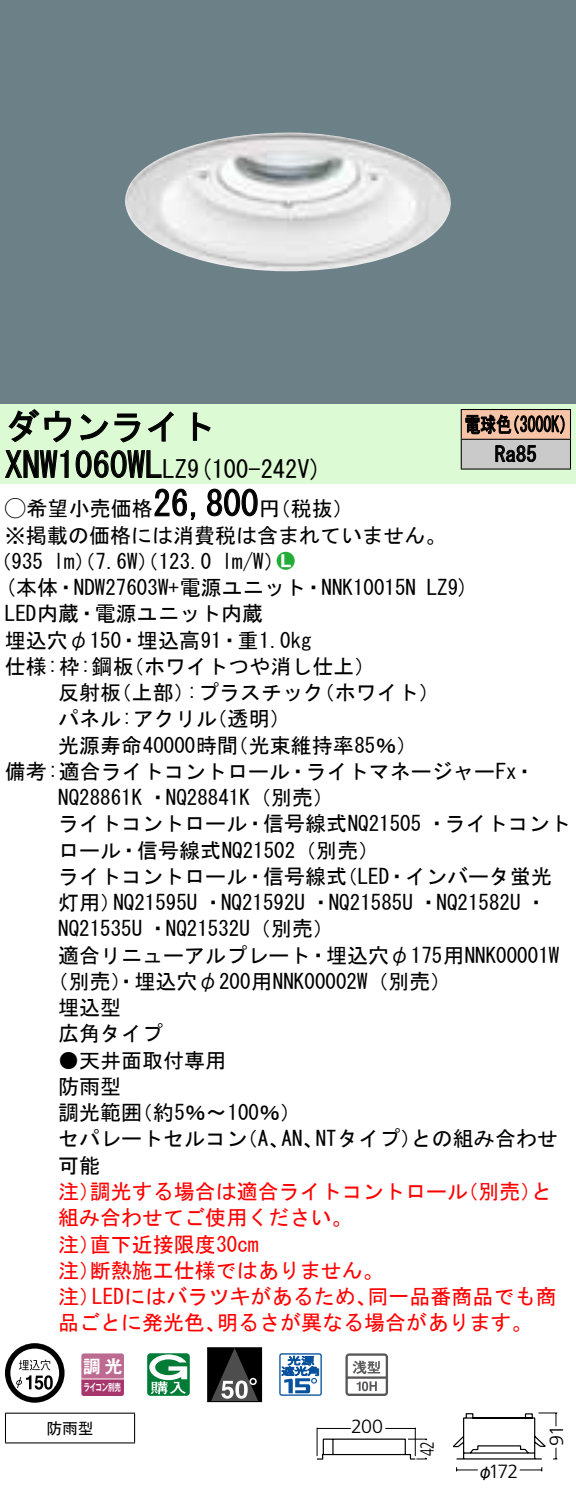
<style>
.page{position:relative;width:576px;height:1497px;background:#fff}
.page>*{position:absolute;margin:0;border:0;box-sizing:border-box;transform-origin:0 0}
.t1{font:35px "MS Gothic";color:#000}
.t2{font:24.5px "MS Gothic";color:#000}
.t3{font:21px/26.2px "MS Gothic";color:#000}
.t4{font:21px/26.2px "MS Gothic";color:#f00}
.t5{font:21px/29.8px "MS Gothic";color:#000;scale:.75 1}
.t6{font:21px "Ford Classification 1";color:#23ac38}
.t7{font:300 19.25px "Frutiger LT Std";letter-spacing:-.045em;color:#000}
.t8{font:300 19.25px "Frutiger LT Std";letter-spacing:-.045em;color:#000;scale:.72 1}
.t9{font:17.5px "Gothic MB101 Pro De Bold 90 pv RKSJ H";color:#fff}
.t10{font:15.75px "MS Gothic";color:#000}
.t11{font:15.75px "Gothic MB101 Pro Regular 90 pv RKSJ H";color:#000}
.t12{font:10.15px "Gothic MB101 Pro De Bold 90 pv RKSJ H";letter-spacing:-.05em;color:#fff;scale:.65 1}
.s1{font-size:24.5px}
.s2{font-family:"Ford Classification 1"}
.s3{color:#fff}
</style>
<div class="page">
<div style="left:0;top:0;width:575px;height:404px;background:#6c8087"></div>
<img style="left:125px;top:133px;width:326px;height:138px">
<div style="left:0;top:404px;width:575px;height:79px;background:#dcfad4"></div>
<svg style="left:8px;top:409px;width:64px;height:34px"></svg>
<svg style="left:80px;top:413px;width:60px;height:30px"></svg>
<svg style="left:147px;top:411px;width:26px;height:31px"></svg>
<svg style="left:192px;top:412px;width:19px;height:29px"></svg>
<svg style="left:5px;top:450px;width:64px;height:28px"></svg>
<svg style="left:75px;top:450px;width:87px;height:28px"></svg>
<svg style="left:154px;top:488px;width:42px;height:32px"></svg>
<svg style="left:207px;top:488px;width:51px;height:29px"></svg>
<svg style="left:5px;top:1343px;width:59px;height:59px"></svg>
<svg style="left:44px;top:1375px;width:9px;height:14px"></svg>
<svg style="left:81px;top:1353px;width:43px;height:43px"></svg>
<hr style="left:81px;top:1378px;width:43px;height:1px;background:#fff">
<svg style="left:147px;top:1353px;width:43px;height:42px"></svg>
<div style="left:207px;top:1347px;width:54px;height:54px;background:#000"></div>
<svg style="left:211px;top:1349px;width:47px;height:51px"></svg>
<div style="left:207px;top:1347px;width:55px;height:55px;border:1px solid #000"></div>
<svg style="left:279px;top:1353px;width:43px;height:42px"></svg>
<svg style="left:345px;top:1353px;width:43px;height:43px"></svg>
<hr style="left:5px;top:1412px;width:130px;height:1px;background:#000">
<svg style="left:5px;top:1413px;width:1px;height:29px"></svg>
<svg style="left:134px;top:1413px;width:1px;height:29px"></svg>
<hr style="left:5px;top:1442px;width:130px;height:1px;background:#000">
<div style="left:461px;top:409px;width:109px;height:30px;background:#f7c4a7"></div>
<div style="left:461px;top:439px;width:109px;height:30px;background:#cacaca"></div>
<hr style="left:460px;top:409px;width:110px;height:1px;background:#000">
<hr style="left:569px;top:410px;width:2px;height:29px;background:#000">
<hr style="left:460px;top:439px;width:110px;height:1px;background:#000">
<hr style="left:569px;top:440px;width:2px;height:28px;background:#000">
<hr style="left:460px;top:468px;width:110px;height:2px;background:#000">
<svg style="left:460px;top:410px;width:104px;height:58px"></svg>
<svg style="left:316px;top:1427px;width:112px;height:33px"></svg>
<div style="left:360px;top:1417px;width:13px;height:18px;border:6px solid #fff;border-radius:50%"></div>
<div style="left:358px;top:1416px;width:16px;height:20px;border:6px solid #fff;border-radius:50%"></div>
<div style="left:371px;top:1417px;width:13px;height:18px;border:6px solid #fff;border-radius:50%"></div>
<div style="left:370px;top:1416px;width:15px;height:20px;border:6px solid #fff;border-radius:50%"></div>
<svg style="left:453px;top:1412px;width:105px;height:60px"></svg>
<h1 class="t1" style="left:5px;top:409px;width:212px">ダウンライト</h1>
<p class="t2" style="left:187px;top:456px;width:136px">(9 100-242 (V</p>
<h1 class="t1" style="left:5px;top:447px;width:184px">XNW1060WL<span class="s1">LZ</span></h1>
<h1 class="t1" style="left:153px;top:486px;width:106px">26,800</h1>
<p class="t3" style="left:5px;top:495px;width:442px"><span class="s2">A</span>希望小売価格<br>※掲載の価格には消費税は含まれていません。</p>
<p class="t6" style="left:277px;top:550px;width:19px">2<span class="s3">7</span></p>
<p class="t3" style="left:259px;top:495px;width:96px">（円税抜(</p>
<p class="t3" style="left:222px;top:548px;width:64px">l m (W/</p>
<p class="t3" style="left:-9px;top:548px;width:54px">（935</p>
<p class="t3" style="left:54px;top:548px;width:159px">lm）（7.6 ）（W 123.0</p>
<p class="t5" style="left:494px;top:409px;width:57px;text-indent:-30px">電球色<br>Ra85</p>
<p class="t5" style="left:504px;top:409px;width:96px">（3000 (K</p>
<p class="t3" style="left:5px;top:574px;width:412px">(本体・NDW27603 +W 電源ユニット・NNK10015N</p>
<p class="t3" style="left:5px;top:600px;width:259px">LED内蔵・電源ユニット内蔵</p>
<p class="t3" style="left:5px;top:627px;width:308px">埋込穴φ150・埋込高91・重1.0kg</p>
<p class="t3" style="left:123px;top:653px;width:253px">（ホワイトつや消し仕上(</p>
<p class="t3" style="left:5px;top:653px;width:130px">仕様枠: :鋼板</p>
<p class="t3" style="left:426px;top:574px;width:44px">LZ (9</p>
<p class="t3" style="left:58px;top:679px;width:65px">反射板</p>
<p class="t3" style="left:111px;top:679px;width:85px">（上部）</p>
<p class="t3" style="left:187px;top:679px;width:139px">:プラスチック</p>
<p class="t3" style="left:313px;top:679px;width:127px">（ホワイト(</p>
<p class="t3" style="left:58px;top:705px;width:160px">パネル:アクリル</p>
<p class="t3" style="left:206px;top:705px;width:86px">（透明(</p>
<p class="t3" style="left:58px;top:732px;width:181px">光源寿命40000時間</p>
<p class="t3" style="left:5px;top:758px;width:531px">備考:適合ライトコントロール・ライトマネージャーFx・</p>
<p class="t3" style="left:58px;top:784px;width:277px">NQ28861K ・NQ28841 （K 別売(</p>
<p class="t3" style="left:58px;top:810px;width:514px">ライトコントロール・信号線式NQ21505 ・ライトコント</p>
<p class="t3" style="left:58px;top:837px;width:322px">ロール・信号線式NQ21502（別売(</p>
<p class="t3" style="left:336px;top:863px;width:217px">（LED・インバータ蛍光</p>
<p class="t3" style="left:227px;top:732px;width:191px">（光束維持率85％(</p>
<p class="t3" style="left:113px;top:863px;width:435px;text-indent:-55px">ライトコントロール・信号線式<br>NQ21595U ・NQ21592U ・NQ21585U ・NQ21582 ・U</p>
<p class="t3" style="left:58px;top:889px;width:64px">灯用）</p>
<p class="t3" style="left:58px;top:915px;width:277px">NQ21535U ・NQ21532 （U 別売(</p>
<p class="t3" style="left:58px;top:942px;width:502px">適合リニューアルプレート・埋込穴φ175用NNK00001W</p>
<p class="t3" style="left:48px;top:968px;width:405px">（別売）・埋込穴φ200用NNK00002 （W 別売(</p>
<p class="t3" style="left:58px;top:994px;width:64px">埋込型</p>
<p class="t3" style="left:58px;top:1020px;width:106px">広角タイプ</p>
<p class="t3" style="left:58px;top:1047px;width:169px">●天井面取付専用防雨型</p>
<p class="t3" style="left:132px;top:1099px;width:171px">（約5％〜100％(</p>
<p class="t3" style="left:58px;top:1099px;width:85px">調光範囲</p>
<p class="t3" style="left:315px;top:1125px;width:107px">NTタイプ）</p>
<p class="t3" style="left:411px;top:1125px;width:148px">との組み合わせ</p>
<p class="t3" style="left:58px;top:1125px;width:190px">セパレートセルコン可能</p>
<p class="t3" style="left:237px;top:1125px;width:54px">（、A</p>
<p class="t3" style="left:281px;top:1125px;width:43px">AN、</p>
<p class="t4" style="left:90px;top:1178px;width:379px">調光する場合は適合ライトコントロール</p>
<p class="t4" style="left:457px;top:1178px;width:96px">（別売と）</p>
<p class="t4" style="left:58px;top:1178px;width:43px">注）</p>
<p class="t4" style="left:58px;top:1204px;width:295px">組み合わせてご使用ください。</p>
<p class="t4" style="left:90px;top:1230px;width:170px">直下近接限度30cm</p>
<p class="t4" style="left:90px;top:1230px;width:295px;text-indent:-32px">注）<br>断熱施工仕様ではありません。</p>
<p class="t4" style="left:58px;top:1257px;width:43px">注）</p>
<p class="t4" style="left:92px;top:1283px;width:286px">LEDにはバラツキがあるため、</p>
<p class="t4" style="left:367px;top:1283px;width:190px">同一品番商品でも商</p>
<p class="t4" style="left:58px;top:1283px;width:43px">注）</p>
<p class="t4" style="left:58px;top:1309px;width:169px">品ごとに発光色、</p>
<p class="t4" style="left:217px;top:1309px;width:317px">明るさが異なる場合があります。</p>
<p class="t9" style="left:83px;top:1351px;width:41px">調光</p>
<p class="t12" style="left:84px;top:1379px;width:59px">ライコン別売</p>
<p class="t10" style="left:46px;top:1420px;width:49px">防雨型</p>
<p class="t7" style="left:351px;top:1415px;width:34px">200</p>
<p class="t8" style="left:416px;top:1456px;width:22px;rotate:-90deg">42</p>
<p class="t7" style="left:488px;top:1460px;width:31px">172</p>
<p class="t11" style="left:477px;top:1458px;width:17px">φ</p>
<p class="t7" style="left:545px;top:1446px;width:22px;rotate:-90deg">91</p>
</div>
